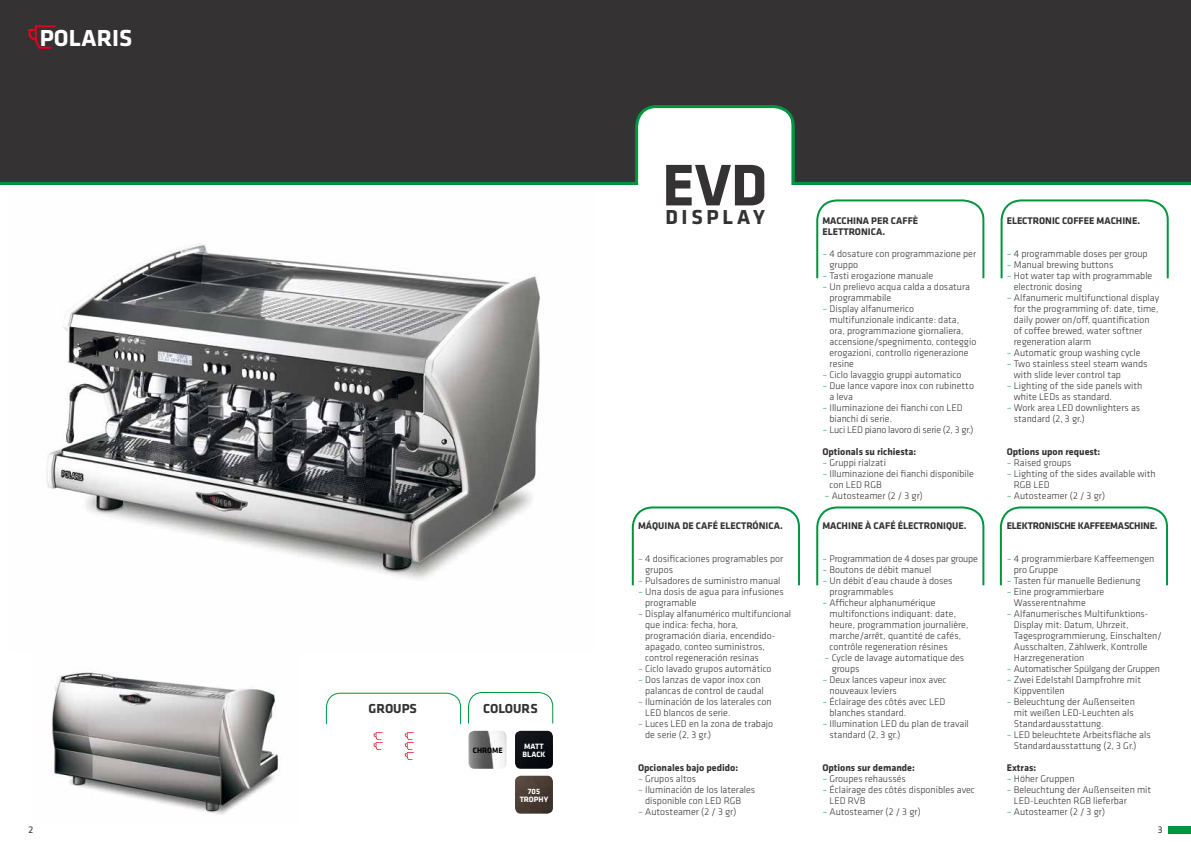
<style>
.page{position:relative;width:1191px;height:842px;background:#fff}
.page>*{position:absolute;margin:0;border:0;box-sizing:border-box;transform-origin:0 0}
.t1{font:700 60.9px "Klavika";color:#343233}
.t2{font:700 24.1px "Klavika";color:#fff}
.t3{font:700 21px "Klavika";letter-spacing:.175em;color:#343233}
.t4{font:700 13.5px "Klavika";color:#343233}
.t5{font:300 10px/11px "Klavika";color:#343233}
.t6{font:700 10px/11px "Klavika";color:#343233}
.t7{font:300 10px "Klavika";letter-spacing:-.02em;color:#343233}
.t8{font:700 10px "Klavika";letter-spacing:-.02em;color:#343233}
.t9{font:10px "Klavika";color:#343233}
.t10{font:700 8px/8px "Klavika";color:#fff}
.t11{font:700 8px "Klavika";color:#000}
.s1{color:#00953f}
</style>
<div class="page">
<img style="left:46px;top:243px;width:494px;height:336px">
<img style="left:52px;top:672px;width:229px;height:143px">
<div style="left:0;top:0;width:1191px;height:184px;background:#343233"></div>
<div style="left:1168px;top:826px;width:23px;height:7px;background:#00953f"></div>
<svg style="left:0;top:105px;width:1191px;height:80px"></svg>
<svg style="left:816px;top:199px;width:169px;height:80px"></svg>
<svg style="left:816px;top:506px;width:169px;height:80px"></svg>
<svg style="left:631px;top:506px;width:169px;height:80px"></svg>
<svg style="left:1000px;top:199px;width:169px;height:80px"></svg>
<svg style="left:999px;top:506px;width:169px;height:80px"></svg>
<svg style="left:28px;top:25px;width:28px;height:24px"></svg>
<svg style="left:325px;top:692px;width:136px;height:33px"></svg>
<svg style="left:374px;top:732px;width:9px;height:18px"></svg>
<svg style="left:405px;top:732px;width:9px;height:28px"></svg>
<img style="left:515px;top:776px;width:38px;height:38px">
<svg style="left:468px;top:692px;width:86px;height:32px"></svg>
<img style="left:468px;top:731px;width:38px;height:38px">
<img style="left:515px;top:731px;width:38px;height:38px">
<h2 class="t2" style="left:40px;top:20px;width:94px">POLARIS</h2>
<h3 class="t4" style="left:369px;top:699px;width:50px">GROUPS</h3>
<h3 class="t4" style="left:483px;top:698px;width:56px">COLOURS</h3>
<p class="t11" style="left:473px;top:744px;width:31px">CHROME</p>
<p class="t10" style="left:522px;top:742px;width:24px">MATT<br>BLACK</p>
<p class="t10" style="left:520px;top:787px;width:30px;text-align:center">705<br>TROPHY</p>
<h1 class="t1" style="left:662px;top:141px;width:107px">EVD</h1>
<h3 class="t3" style="left:665px;top:202px;width:101px">DISPLAY</h3>
<p class="t6" style="left:638px;top:520px;width:146px">MÁQUINA DE CAFÉ ELECTRÓNICA.</p>
<p class="t5" style="left:645px;top:553px;width:139px;text-indent:-7px"><span class="s1">–</span> 4 dosificaciones programables por grupos</p>
<p class="t5" style="left:638px;top:575px;width:144px"><span class="s1">–</span> Pulsadores de suministro manual</p>
<p class="t5" style="left:645px;top:586px;width:140px;text-indent:-7px"><span class="s1">–</span> Una dosis de agua para infusiones programable</p>
<p class="t5" style="left:645px;top:608px;width:147px;text-indent:-7px"><span class="s1">–</span> Display alfanumérico multifuncional que indica: fecha, hora, programación diaria, encendido&shy;apagado, conteo suministros, control regeneración resinas</p>
<p class="t5" style="left:638px;top:663px;width:135px"><span class="s1">–</span> Ciclo lavado grupos automático</p>
<p class="t5" style="left:645px;top:674px;width:120px;text-indent:-7px"><span class="s1">–</span> Dos lanzas de vapor inox con palancas de control de caudal</p>
<p class="t5" style="left:645px;top:696px;width:128px;text-indent:-7px"><span class="s1">–</span> Iluminación de los laterales con<br>LED blancos de serie.</p>
<p class="t5" style="left:645px;top:718px;width:129px;text-indent:-7px"><span class="s1">–</span> Luces LED en la zona de trabajo de serie (2, 3 gr.)</p>
<p class="t6" style="left:638px;top:762px;width:102px">Opcionales bajo pedido:</p>
<p class="t5" style="left:638px;top:773px;width:59px"><span class="s1">–</span> Grupos altos</p>
<p class="t5" style="left:645px;top:784px;width:112px;text-indent:-7px"><span class="s1">–</span> Iluminación de los laterales disponible con LED RGB</p>
<p class="t5" style="left:638px;top:806px;width:100px"><span class="s1">–</span> Autosteamer (2 / 3 gr)</p>
<p class="t6" style="left:822px;top:214px;width:97px">MACCHINA PER CAFFÈ<br>ELETTRONICA.</p>
<p class="t5" style="left:829px;top:248px;width:148px;text-indent:-7px"><span class="s1">–</span> 4 dosature con programmazione per gruppo</p>
<p class="t5" style="left:822px;top:270px;width:112px"><span class="s1">–</span> Tasti erogazione manuale</p>
<p class="t5" style="left:829px;top:281px;width:142px;text-indent:-7px"><span class="s1">–</span> Un prelievo acqua calda a dosatura programmabile</p>
<p class="t5" style="left:829px;top:303px;width:148px;text-indent:-7px"><span class="s1">–</span> Display alfanumerico multifunzionale indicante: data, ora, programmazione giornaliera, accensione/spegnimento, conteggio erogazioni, controllo rigenerazione resine</p>
<p class="t5" style="left:822px;top:369px;width:140px"><span class="s1">–</span> Ciclo lavaggio gruppi automatico</p>
<p class="t5" style="left:829px;top:380px;width:146px;text-indent:-7px"><span class="s1">–</span> Due lance vapore inox con rubinetto a leva</p>
<p class="t5" style="left:829px;top:402px;width:135px;text-indent:-7px"><span class="s1">–</span> Illuminazione dei fianchi con LED bianchi di serie.</p>
<p class="t7" style="left:822px;top:423px;width:153px"><span class="s1">–</span> Luci LED piano lavoro di serie (2, 3 gr.)</p>
<p class="t6" style="left:822px;top:445px;width:95px">Optionals su richiesta:</p>
<p class="t5" style="left:822px;top:457px;width:65px"><span class="s1">–</span> Gruppi rialzati</p>
<p class="t5" style="left:829px;top:468px;width:146px;text-indent:-7px"><span class="s1">–</span> Illuminazione dei fianchi disponibile con LED RGB</p>
<p class="t5" style="left:824px;top:490px;width:100px"><span class="s1">–</span> Autosteamer (2 / 3 gr)</p>
<p class="t6" style="left:822px;top:520px;width:146px">MACHINE À CAFÉ ÉLECTRONIQUE.</p>
<p class="t7" style="left:822px;top:553px;width:157px"><span class="s1">–</span> Programmation de 4 doses par groupe</p>
<p class="t5" style="left:822px;top:564px;width:111px"><span class="s1">–</span> Boutons de débit manuel</p>
<p class="t5" style="left:829px;top:575px;width:125px;text-indent:-7px"><span class="s1">–</span> Un débit d’eau chaude à doses programmables</p>
<p class="t5" style="left:829px;top:597px;width:141px;text-indent:-7px"><span class="s1">–</span> Afficheur alphanumérique multifonctions indiquant: date, heure, programmation journalière, marche/arrêt, quantité de cafés, contrôle regeneration résines</p>
<p class="t5" style="left:831px;top:652px;width:134px;text-indent:-7px"><span class="s1">–</span> Cycle de lavage automatique des groups</p>
<p class="t5" style="left:829px;top:674px;width:119px;text-indent:-7px"><span class="s1">–</span> Deux lances vapeur inox avec nouveaux leviers</p>
<p class="t5" style="left:829px;top:696px;width:117px;text-indent:-7px"><span class="s1">–</span> Éclairage des côtés avec LED blanches standard.</p>
<p class="t5" style="left:829px;top:718px;width:141px;text-indent:-7px"><span class="s1">–</span> Illumination LED du plan de travail standard (2, 3 gr.)</p>
<p class="t6" style="left:822px;top:762px;width:94px">Options sur demande:</p>
<p class="t5" style="left:822px;top:773px;width:85px"><span class="s1">–</span> Groupes rehaussés</p>
<p class="t5" style="left:829px;top:784px;width:147px;text-indent:-7px"><span class="s1">–</span> Éclairage des côtés disponibles avec<br>LED RVB</p>
<p class="t5" style="left:822px;top:806px;width:100px"><span class="s1">–</span> Autosteamer (2 / 3 gr)</p>
<p class="t6" style="left:1006px;top:214px;width:135px">ELECTRONIC COFFEE MACHINE.</p>
<p class="t5" style="left:1006px;top:248px;width:143px"><span class="s1">–</span> 4 programmable doses per group</p>
<p class="t5" style="left:1006px;top:259px;width:108px"><span class="s1">–</span> Manual brewing buttons</p>
<p class="t5" style="left:1013px;top:270px;width:140px;text-indent:-7px"><span class="s1">–</span> Hot water tap with programmable electronic dosing</p>
<p class="t5" style="left:1013px;top:292px;width:147px;text-indent:-7px"><span class="s1">–</span> Alfanumeric multifunctional display for the programming of: date, time, daily power on/off, quantification of coffee brewed, water softner regeneration alarm</p>
<p class="t5" style="left:1006px;top:347px;width:135px"><span class="s1">–</span> Automatic group washing cycle</p>
<p class="t5" style="left:1013px;top:358px;width:135px;text-indent:-7px"><span class="s1">–</span> Two stainless steel steam wands with slide lever control tap</p>
<p class="t5" style="left:1013px;top:380px;width:130px;text-indent:-7px"><span class="s1">–</span> Lighting of the side panels with white LEDs as standard.</p>
<p class="t5" style="left:1013px;top:402px;width:128px;text-indent:-7px"><span class="s1">–</span> Work area LED downlighters as standard (2, 3 gr.)</p>
<p class="t6" style="left:1006px;top:445px;width:95px">Options upon request:</p>
<p class="t5" style="left:1006px;top:457px;width:66px"><span class="s1">–</span> Raised groups</p>
<p class="t5" style="left:1013px;top:468px;width:143px;text-indent:-7px"><span class="s1">–</span> Lighting of the sides available with<br>RGB LED</p>
<p class="t5" style="left:1006px;top:490px;width:100px"><span class="s1">–</span> Autosteamer (2 / 3 gr)</p>
<p class="t8" style="left:1006px;top:519px;width:152px">ELEKTRONISCHE KAFFEEMASCHINE.</p>
<p class="t5" style="left:1013px;top:553px;width:142px;text-indent:-7px"><span class="s1">–</span> 4 programmierbare Kaffeemengen pro Gruppe</p>
<p class="t5" style="left:1006px;top:575px;width:135px"><span class="s1">–</span> Tasten für manuelle Bedienung</p>
<p class="t5" style="left:1013px;top:586px;width:92px;text-indent:-7px"><span class="s1">–</span> Eine programmierbare<br>Wasserentnahme</p>
<p class="t5" style="left:1013px;top:608px;width:149px;text-indent:-7px"><span class="s1">–</span> Alfanumerisches Multifunktions-<br>Display mit: Datum, Uhrzeit,<br>Tagesprogrammierung, Einschalten/<br>Ausschalten, Zählwerk, Kontrolle<br>Harzregeneration</p>
<p class="t7" style="left:1006px;top:663px;width:155px"><span class="s1">–</span> Automatischer Spülgang der Gruppen</p>
<p class="t5" style="left:1013px;top:674px;width:129px;text-indent:-7px"><span class="s1">–</span> Zwei Edelstahl Dampfrohre mit<br>Kippventilen</p>
<p class="t5" style="left:1013px;top:696px;width:123px;text-align:justify;text-indent:-7px"><span class="s1">–</span> Beleuchtung der Außenseiten mit weißen LED-Leuchten als Standardausstattung.</p>
<p class="t5" style="left:1013px;top:729px;width:138px;text-indent:-7px"><span class="s1">–</span> LED beleuchtete Arbeitsfläche als<br>Standardausstattung (2, 3 Gr.)</p>
<p class="t6" style="left:1006px;top:762px;width:31px">Extras:</p>
<p class="t5" style="left:1006px;top:773px;width:69px"><span class="s1">–</span> Höher Gruppen</p>
<p class="t5" style="left:1013px;top:784px;width:139px;text-indent:-7px"><span class="s1">–</span> Beleuchtung der Außenseiten mit<br>LED-Leuchten RGB lieferbar</p>
<p class="t5" style="left:1006px;top:806px;width:100px"><span class="s1">–</span> Autosteamer (2 / 3 gr)</p>
<p class="t9" style="left:28px;top:823px;width:6px">2</p>
<p class="t9" style="left:1157px;top:823px;width:6px">3</p>
</div>
